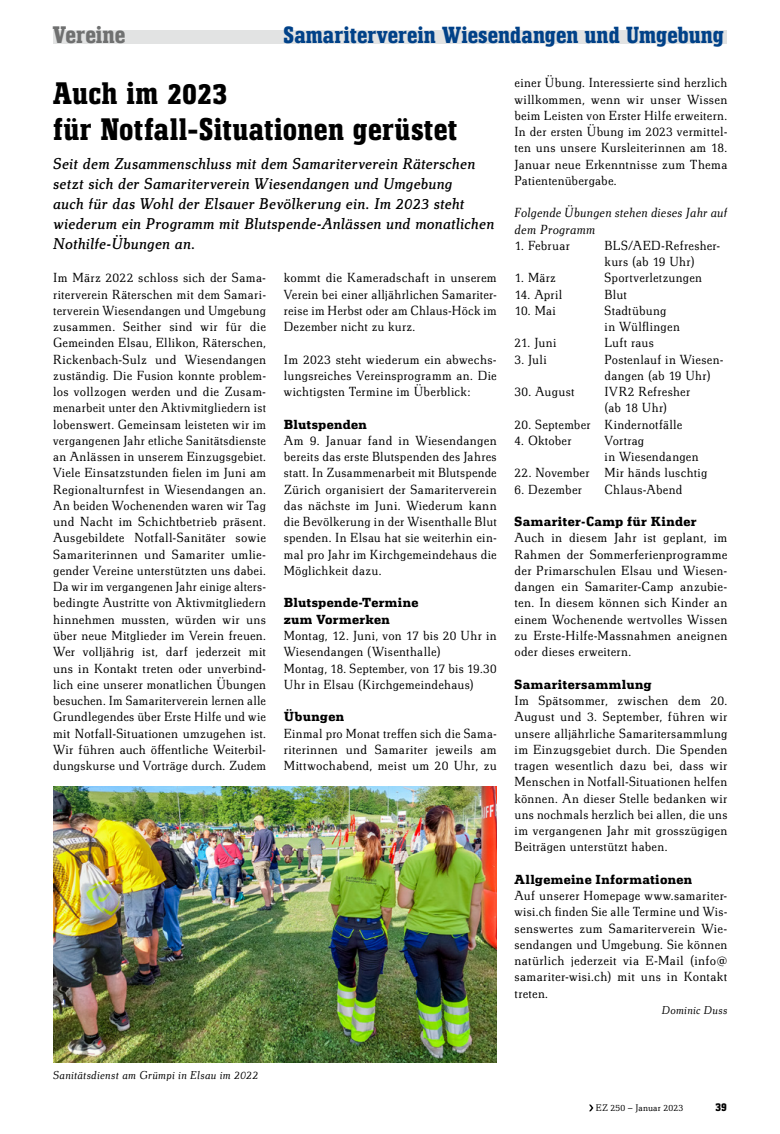
<style>
.page{position:relative;width:780px;height:1134px;background:#fff}
.page>*{position:absolute;margin:0;border:0;box-sizing:border-box;transform-origin:0 0}
.Titel{font:700 32.5px/36.2px "Technotyp Condensed";letter-spacing:.01em;color:#000}
.Kopf_-_Kapitel_-_rec{font:700 25px "Technotyp Condensed";color:#6f7070}
.Kopf_-_Rubrik_-_link{font:700 24.38px "Technotyp Condensed";color:#004188}
.Lead{font:italic 16.25px/20px "Technotyp";letter-spacing:.005em;color:#000}
.Grundtext{font:300 13.75px/16.2px "Technotyp";letter-spacing:.02em;color:#000;text-align:justify}
.Zwischentitel{font:700 13.75px "Technotyp";letter-spacing:.025em;color:#000}
.Grundtext_kursiv{font:italic 300 13.75px/16.2px "Technotyp";letter-spacing:.01em;color:#000}
.t1{font:700 12.5px "Technotyp Condensed";color:#000}
.Legende{font:italic 300 11.88px "Technotyp";letter-spacing:.02em;color:#000}
.Autor{font:italic 300 11.88px "Technotyp";letter-spacing:.02em;color:#000}
.t2{font:300 10px "Technotyp";letter-spacing:.02em;color:#000}
</style>
<div class="page">
<svg style="left:589px;top:1104px;width:4px;height:7px"></svg>
<div style="left:53px;top:30px;width:673px;height:13px;background:#e2e3e3"></div>
<img style="left:53px;top:786px;width:443px;height:276px">
<p class="Kopf_-_Kapitel_-_rec" style="left:53px;top:20px;width:74px">Vereine</p>
<p class="Kopf_-_Rubrik_-_link" style="left:283px;top:21px;width:442px">Samariterverein Wiesendangen und Umgebung</p>
<p class="Titel" style="left:53px;top:74px;width:406px">Auch im 2023<br>für Notfall-Situationen gerüstet</p>
<p class="Lead" style="left:53px;top:153px;width:442px">Seit dem Zusammenschluss mit dem Samariterverein Räterschen setzt sich der Samariterverein Wiesendangen und Umgebung<br>auch für das Wohl der Elsauer Bevölkerung ein. Im 2023 steht wiederum ein Programm mit Blutspende-Anlässen und monatlichen Nothilfe-Übungen an.</p>
<p class="Grundtext" style="left:53px;top:270px;width:214px">Im März 2022 schloss sich der Sama&shy;riterverein Räterschen mit dem Samari&shy;terverein Wiesendangen und Umgebung zusammen. Seither sind wir für die Gemeinden Elsau, Ellikon, Räterschen, Rickenbach-Sulz und Wiesendangen zuständig. Die Fusion konnte problem&shy;los vollzogen werden und die Zusam&shy;menarbeit unter den Aktivmitgliedern ist lobenswert. Gemeinsam leisteten wir im vergangenen Jahr etliche Sanitätsdienste an Anlässen in unserem Einzugsgebiet.<br>Viele Einsatzstunden fielen im Juni am Regionalturnfest in Wiesendangen an.<br>An beiden Wochenenden waren wir Tag und Nacht im Schichtbetrieb präsent.<br>Ausgebildete Notfall-Sanitäter sowie Samariterinnen und Samariter umlie&shy;gender Vereine unterstützten uns dabei.</p>
<p class="Grundtext" style="left:53px;top:578px;width:214px">Da wir im vergangenen Jahr einige alters&shy;bedingte Austritte von Aktivmitgliedern hinnehmen mussten, würden wir uns über neue Mitglieder im Verein freuen.<br>Wer volljährig ist, darf jederzeit mit uns in Kontakt treten oder unverbind&shy;lich eine unserer monatlichen Übungen besuchen. Im Samariterverein lernen alle Grundlegendes über Erste Hilfe und wie mit Notfall-Situationen umzugehen ist.<br>Wir führen auch öffentliche Weiterbil&shy;dungskurse und Vorträge durch. Zudem</p>
<p class="Grundtext" style="left:514px;top:75px;width:214px">einer Übung. Interessierte sind herzlich willkommen, wenn wir unser Wissen beim Leisten von Erster Hilfe erweitern.<br>In der ersten Übung im 2023 vermittel&shy;ten uns unsere Kursleiterinnen am 18.<br>Januar neue Erkenntnisse zum Thema Patientenübergabe.</p>
<p class="Grundtext_kursiv" style="left:514px;top:205px;width:214px">Folgende Übungen stehen dieses Jahr auf dem Programm</p>
<p class="Grundtext" style="left:514px;top:237px;width:57px">1. Februar</p>
<p class="Grundtext" style="left:604px;top:237px;width:117px">BLS/AED-Refresher-</p>
<p class="Grundtext" style="left:604px;top:253px;width:92px">kurs (ab 19 Uhr)</p>
<p class="Grundtext" style="left:514px;top:270px;width:43px">1. März</p>
<p class="Grundtext" style="left:604px;top:270px;width:99px">Sportverletzungen</p>
<p class="Grundtext" style="left:514px;top:286px;width:49px">14. April</p>
<p class="Grundtext" style="left:604px;top:286px;width:24px">Blut</p>
<p class="Grundtext" style="left:514px;top:302px;width:43px">10. Mai</p>
<p class="Grundtext" style="left:604px;top:302px;width:63px">Stadtübung</p>
<p class="Grundtext" style="left:604px;top:318px;width:77px">in Wülflingen</p>
<p class="Grundtext" style="left:514px;top:335px;width:44px">21. Juni</p>
<p class="Grundtext" style="left:604px;top:335px;width:51px">Luft raus</p>
<p class="Grundtext" style="left:514px;top:351px;width:34px">3. Juli</p>
<p class="Grundtext" style="left:604px;top:351px;width:120px">Postenlauf in Wiesen-</p>
<p class="Grundtext" style="left:604px;top:367px;width:108px">dangen (ab 19 Uhr)</p>
<p class="Grundtext" style="left:514px;top:383px;width:62px">30. August</p>
<p class="Grundtext" style="left:604px;top:383px;width:87px">IVR2 Refresher</p>
<p class="Grundtext" style="left:604px;top:400px;width:64px">(ab 18 Uhr)</p>
<p class="Grundtext" style="left:514px;top:416px;width:169px">20. September Kindernotfälle</p>
<p class="Grundtext" style="left:514px;top:432px;width:59px">4. Oktober</p>
<p class="Grundtext" style="left:604px;top:432px;width:41px">Vortrag</p>
<p class="Grundtext" style="left:604px;top:448px;width:96px">in Wiesendangen</p>
<p class="Grundtext" style="left:514px;top:465px;width:194px">22. November Mir händs luschtig</p>
<p class="Grundtext" style="left:514px;top:481px;width:69px">6. Dezember</p>
<p class="Grundtext" style="left:604px;top:481px;width:79px">Chlaus-Abend</p>
<p class="Zwischentitel" style="left:514px;top:514px;width:184px">Samariter-Camp für Kinder</p>
<p class="Grundtext" style="left:514px;top:530px;width:214px">Auch in diesem Jahr ist geplant, im Rahmen der Sommerferienprogramme der Primarschulen Elsau und Wiesen&shy;dangen ein Samariter-Camp anzubie&shy;ten. In diesem können sich Kinder an einem Wochenende wertvolles Wissen zu Erste-Hilfe-Massnahmen aneignen oder dieses erweitern.</p>
<p class="Zwischentitel" style="left:514px;top:676px;width:139px">Samaritersammlung</p>
<p class="Grundtext" style="left:514px;top:692px;width:214px">Im Spätsommer, zwischen dem 20.<br>August und 3. September, führen wir unsere alljährliche Samaritersammlung im Einzugsgebiet durch. Die Spenden tragen wesentlich dazu bei, dass wir Menschen in Notfall-Situationen helfen können. An dieser Stelle bedanken wir uns nochmals herzlich bei allen, die uns im vergangenen Jahr mit grosszügigen Beiträgen unterstützt haben.</p>
<p class="Zwischentitel" style="left:514px;top:871px;width:179px">Allgemeine Informationen</p>
<p class="Grundtext" style="left:514px;top:887px;width:214px">Auf unserer Homepage www.samariter&shy;wisi.ch finden Sie alle Termine und Wis&shy;senswertes zum Samariterverein Wie&shy;sendangen und Umgebung. Sie können natürlich jederzeit via E-Mail (info@ samariter-wisi.ch) mit uns in Kontakt treten.</p>
<p class="Autor" style="left:661px;top:1003px;width:67px">Dominic Duss</p>
<p class="Grundtext" style="left:284px;top:270px;width:214px">kommt die Kameradschaft in unserem Verein bei einer alljährlichen Samariter&shy;reise im Herbst oder am Chlaus-Höck im Dezember nicht zu kurz.</p>
<p class="Grundtext" style="left:284px;top:351px;width:214px">Im 2023 steht wiederum ein abwechs&shy;lungsreiches Vereinsprogramm an. Die wichtigsten Termine im Überblick:</p>
<p class="Zwischentitel" style="left:284px;top:416px;width:85px">Blutspenden</p>
<p class="Grundtext" style="left:284px;top:432px;width:214px">Am 9. Januar fand in Wiesendangen bereits das erste Blutspenden des Jahres statt. In Zusammenarbeit mit Blutspende Zürich organisiert der Samariterverein das nächste im Juni. Wiederum kann die Bevölkerung in der Wisenthalle Blut spenden. In Elsau hat sie weiterhin ein&shy;mal pro Jahr im Kirchgemeindehaus die Möglichkeit dazu.</p>
<p class="Zwischentitel" style="left:284px;top:595px;width:136px">Blutspende-Termine</p>
<p class="Zwischentitel" style="left:284px;top:611px;width:107px">zum Vormerken</p>
<p class="Grundtext" style="left:284px;top:627px;width:214px">Montag, 12. Juni, von 17 bis 20 Uhr in<br>Wiesendangen (Wisenthalle)</p>
<p class="Grundtext" style="left:284px;top:660px;width:214px">Montag, 18. September, von 17 bis 19.30<br>Uhr in Elsau (Kirchgemeindehaus)</p>
<p class="Zwischentitel" style="left:284px;top:709px;width:62px">Übungen</p>
<p class="Grundtext" style="left:284px;top:725px;width:214px">Einmal pro Monat treffen sich die Sama&shy;riterinnen und Samariter jeweils am Mittwochabend, meist um 20 Uhr, zu</p>
<p class="Legende" style="left:53px;top:1068px;width:206px">Sanitätsdienst am Grümpi in Elsau im 2022</p>
<p class="t2" style="left:596px;top:1102px;width:89px">EZ 250 – Januar 2023</p>
<p class="t1" style="left:715px;top:1100px;width:13px">39</p>
</div>
